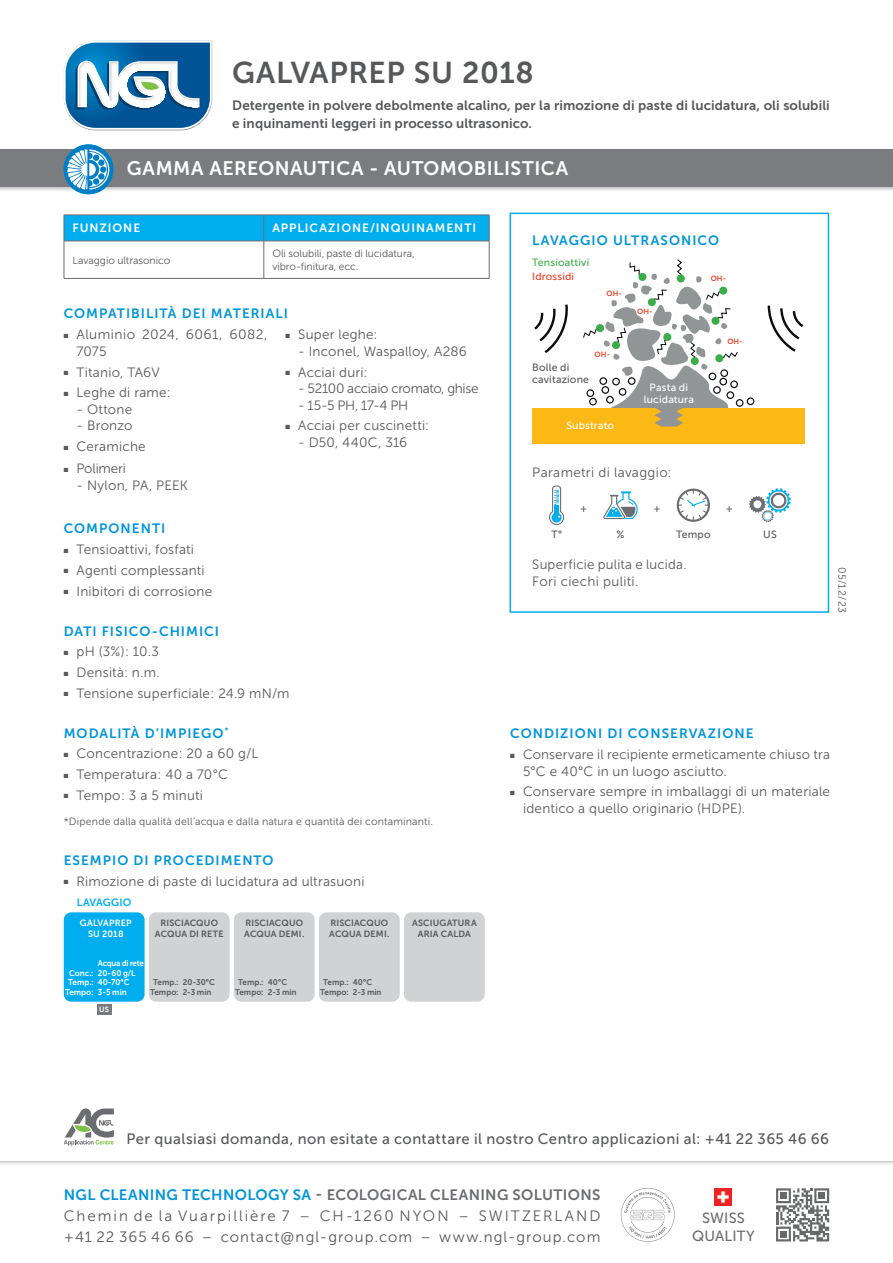
<style>
.page{position:relative;width:893px;height:1263px;background:#fff}
.page>*{position:absolute;margin:0;border:0;box-sizing:border-box;transform-origin:0 0}
.t1{font:30px "Museo Sans 700";letter-spacing:.02em;color:#57585a}
.t2{font:19.5px "Museo Sans 700";letter-spacing:.025em;color:#fff}
.t3{font:15px/21px "Museo Sans 300";letter-spacing:.115em;color:#57585a}
.t4{font:15px "Museo Sans 500";letter-spacing:.03em;color:#57585a}
.t5{font:15px "Museo Sans 700";letter-spacing:.025em;color:#6c6d70}
.t6{font:14.7px/18px "Museo Sans 500";letter-spacing:.01em;color:#6c6d70;text-align:center}
.t7{font:13.5px/16.5px "Museo Sans 300";letter-spacing:.015em;color:#57585a}
.t8{font:13.5px "Museo Sans 700";letter-spacing:.075em;color:#0095d9}
.t9{font:13.5px/18px "Museo Sans 700";letter-spacing:.01em;color:#57585a}
.t10{font:13.5px "Museo Sans 300";letter-spacing:-.025em;color:#57585a}
.t11{font:13.5px "Museo Sans 300";letter-spacing:-.015em;color:#57585a}
.t12{font:12px "Museo Sans 700";letter-spacing:.08em;color:#fff}
.t13{font:10.5px/12.6px "Museo Sans 300";letter-spacing:.005em;color:#57585a}
.t14{font:10.5px/12.6px "Museo Sans 500";letter-spacing:.02em;color:#57585a}
.t15{font:10.5px/12.6px "Museo Sans 500";letter-spacing:.015em;color:#fff;text-align:center}
.t16{font:10.5px "Museo Sans 500";letter-spacing:.02em;color:#40ae49}
.t17{font:10.5px "Museo Sans 500";letter-spacing:.015em;color:#ef3e22}
.t18{font:10.5px "Museo Sans 700";letter-spacing:.015em;color:#00aeef}
.t19{font:9px/10.8px "Museo Sans 700";letter-spacing:.02em;color:#57585a;text-align:center}
.t20{font:9px/10.8px "Museo Sans 700";letter-spacing:.02em;color:#fff;text-align:center}
.t21{font:8.25px/9.9px "Museo Sans 700";color:#57585a;text-align:center}
.t22{font:8.25px/9.9px "Museo Sans 700";letter-spacing:-.03em;color:#fff}
.t23{font:8.25px/9.9px "Museo Sans 700";letter-spacing:-.005em;color:#fff;text-align:center}
.t24{font:7.5px "Museo Sans 700";letter-spacing:.02em;color:#ef3e22}
.t25{font:7.5px "Museo Sans 700";color:#fff}
.s1{color:#0095d9}
.s2{font-family:"Acumin Variable Concept"}
</style>
<div class="page">
<div style="left:0;top:148px;width:893px;height:45px;background:#231f20;opacity:.3"></div>
<div style="left:0;top:149px;width:893px;height:38px;background:#7a7c7f"></div>
<svg style="left:64px;top:1108px;width:50px;height:38px"></svg>
<img style="left:91px;top:130px;width:94px;height:1px">
<svg style="left:64px;top:41px;width:148px;height:89px"></svg>
<svg style="left:776px;top:1188px;width:53px;height:53px"></svg>
<img style="left:715px;top:1188px;width:17px;height:17px">
<svg style="left:621px;top:1188px;width:54px;height:54px"></svg>
<div style="left:64px;top:144px;width:50px;height:50px;background:#007ec5;border-radius:50%"></div>
<svg style="left:67px;top:149px;width:42px;height:41px"></svg>
<div style="left:509px;top:213px;width:320px;height:400px;border:1px solid #00aeef"></div>
<svg style="left:534px;top:304px;width:34px;height:49px"></svg>
<svg style="left:767px;top:305px;width:37px;height:47px"></svg>
<div style="left:747px;top:397px;width:7px;height:8px;border:1px solid #090b0d;border-radius:50%"></div>
<div style="left:736px;top:399px;width:7px;height:8px;border:1px solid #090b0d;border-radius:50%"></div>
<div style="left:533px;top:408px;width:272px;height:35px;background:#fcb814"></div>
<svg style="left:583px;top:259px;width:155px;height:168px"></svg>
<svg style="left:603px;top:491px;width:35px;height:28px"></svg>
<svg style="left:749px;top:488px;width:42px;height:34px"></svg>
<svg style="left:677px;top:489px;width:33px;height:33px"></svg>
<svg style="left:549px;top:485px;width:15px;height:40px"></svg>
<div style="left:64px;top:912px;width:81px;height:90px;background:#00aeef;border-radius:7px"></div>
<div style="left:97px;top:1004px;width:14px;height:10px;background:#787a7d"></div>
<div style="left:149px;top:912px;width:81px;height:90px;background:#d1d2d4;border-radius:7px"></div>
<div style="left:234px;top:912px;width:81px;height:90px;background:#d1d2d4;border-radius:7px"></div>
<div style="left:319px;top:912px;width:81px;height:90px;background:#d1d2d4;border-radius:7px"></div>
<div style="left:404px;top:912px;width:81px;height:90px;background:#d1d2d4;border-radius:7px"></div>
<hr style="left:64px;top:241px;width:200px;height:1px;background:#6c6d70">
<hr style="left:64px;top:241px;width:1px;height:37px;background:#6c6d70">
<hr style="left:264px;top:241px;width:225px;height:1px;background:#6c6d70">
<hr style="left:264px;top:241px;width:1px;height:37px;background:#6c6d70">
<hr style="left:489px;top:241px;width:1px;height:37px;background:#6c6d70">
<hr style="left:64px;top:278px;width:200px;height:1px;background:#6c6d70">
<hr style="left:264px;top:278px;width:225px;height:1px;background:#6c6d70">
<svg style="left:64px;top:215px;width:426px;height:26px;background:#04abe9"></svg>
<h1 class="t1" style="left:232px;top:56px;width:303px">GALVAPREP SU 2018</h1>
<p class="t9" style="left:232px;top:96px;width:599px">Detergente in polvere debolmente alcalino, per la rimozione di paste di lucidatura, oli solubili e inquinamenti leggeri in processo ultrasonico.</p>
<h2 class="t2" style="left:127px;top:158px;width:443px">GAMMA AEREONAUTICA - AUTOMOBILISTICA</h2>
<p class="t12" style="left:72px;top:222px;width:69px">FUNZIONE</p>
<p class="t12" style="left:272px;top:222px;width:205px">APPLICAZIONE/INQUINAMENTI</p>
<p class="t13" style="left:72px;top:254px;width:99px">Lavaggio ultrasonico</p>
<p class="t13" style="left:272px;top:247px;width:144px">Oli solubili, paste di lucidatura, vibro-finitura, ecc.</p>
<p class="t8" style="left:64px;top:306px;width:226px">COMPATIBILITÀ DEI MATERIALI</p>
<p class="t7" style="left:77px;top:326px;width:192px;text-indent:-13px">■ Aluminio 2024, 6061, 6082,<br>7075</p>
<p class="t7" style="left:64px;top:364px;width:98px">■ Titanio, TA6V</p>
<p class="t7" style="left:64px;top:384px;width:108px">■ Leghe di rame:</p>
<p class="t7" style="left:77px;top:401px;width:57px">- Ottone</p>
<p class="t7" style="left:77px;top:417px;width:58px">- Bronzo</p>
<p class="t7" style="left:64px;top:438px;width:83px">■ Ceramiche</p>
<p class="t11" style="left:64px;top:461px;width:64px">■ Polimeri</p>
<p class="t7" style="left:77px;top:477px;width:113px">- Nylon, PA, PEEK</p>
<p class="t7" style="left:285px;top:326px;width:94px">■ Super leghe:</p>
<p class="t7" style="left:298px;top:343px;width:170px">- Inconel, Waspalloy, A286</p>
<p class="t7" style="left:285px;top:364px;width:84px">■ Acciai duri:</p>
<p class="t10" style="left:298px;top:381px;width:182px">- 52100 acciaio cromato, ghise</p>
<p class="t7" style="left:298px;top:397px;width:112px">- 15-5 PH, 17-4 PH</p>
<p class="t7" style="left:285px;top:417px;width:145px">■ Acciai per cuscinetti:</p>
<p class="t7" style="left:298px;top:434px;width:111px">- D50, 440C, 316</p>
<p class="t8" style="left:64px;top:521px;width:103px">COMPONENTI</p>
<p class="t7" style="left:64px;top:541px;width:132px">■ Tensioattivi, fosfati</p>
<p class="t7" style="left:64px;top:562px;width:142px">■ Agenti complessanti</p>
<p class="t7" style="left:64px;top:583px;width:150px">■ Inibitori di corrosione</p>
<p class="t8" style="left:64px;top:623px;width:157px">DATI FISICO-CHIMICI</p>
<p class="t7" style="left:64px;top:643px;width:97px">■ pH (3%) : 10.3</p>
<p class="t7" style="left:64px;top:664px;width:97px">■ Densità: n.m.</p>
<p class="t7" style="left:64px;top:685px;width:227px">■ Tensione superficiale : 24.9 mN/m</p>
<p class="t8" style="left:64px;top:725px;width:166px">MODALITÀ D’IMPIEGO<sup>*</sup></p>
<p class="t7" style="left:64px;top:745px;width:196px">■ Concentrazione : 20 a 60 g/L</p>
<p class="t7" style="left:64px;top:766px;width:166px">■ Temperatura : 40 a 70°C</p>
<p class="t7" style="left:64px;top:787px;width:141px">■ Tempo : 3 a 5 minuti</p>
<p class="t13" style="left:64px;top:815px;width:371px">*Dipende dalla qualità dell’acqua e dalla natura e quantità dei contaminanti.</p>
<p class="t8" style="left:64px;top:853px;width:211px">ESEMPIO DI PROCEDIMENTO</p>
<p class="t7" style="left:64px;top:873px;width:302px">■ Rimozione di paste di lucidatura ad ultrasuoni</p>
<p class="t18" style="left:77px;top:897px;width:56px">LAVAGGIO</p>
<p class="t20" style="left:80px;top:918px;width:53px">GALVAPREP<br>SU 2018</p>
<p class="t19" style="left:155px;top:918px;width:70px">RISCIACQUO<br>ACQUA DI RETE</p>
<p class="t23" style="left:65px;top:968px;width:30px">Conc. :<br>Temp. :<br>Tempo:</p>
<p class="t22" style="left:98px;top:958px;width:48px">Acqua di rete<br>20-60 g/L<br>40-70°C<br>3-5 min</p>
<p class="t21" style="left:150px;top:978px;width:30px">Temp. :<br>Tempo:</p>
<p class="t21" style="left:183px;top:978px;width:34px;text-align:left">20-30°C<br>2-3 min</p>
<p class="t25" style="left:99px;top:1005px;width:11px">US</p>
<p class="t19" style="left:244px;top:918px;width:62px;text-align:left">RISCIACQUO<br>ACQUA DEMI.</p>
<p class="t21" style="left:235px;top:978px;width:30px">Temp. :<br>Tempo:</p>
<p class="t21" style="left:268px;top:978px;width:30px;text-align:left">40°C<br>2-3 min</p>
<p class="t19" style="left:329px;top:918px;width:62px;text-align:left">RISCIACQUO<br>ACQUA DEMI.</p>
<p class="t21" style="left:320px;top:978px;width:30px">Temp. :<br>Tempo:</p>
<p class="t21" style="left:353px;top:978px;width:30px;text-align:left">40°C<br>2-3 min</p>
<p class="t19" style="left:412px;top:918px;width:66px">ASCIUGATURA<br>ARIA CALDA</p>
<p class="t8" style="left:532px;top:233px;width:189px">LAVAGGIO ULTRASONICO</p>
<p class="t16" style="left:532px;top:256px;width:59px">Tensioattivi</p>
<p class="t17" style="left:532px;top:271px;width:44px">Idrossidi</p>
<p class="t24" style="left:711px;top:274px;width:17px">OH-</p>
<p class="t24" style="left:637px;top:308px;width:17px">OH-</p>
<p class="t24" style="left:606px;top:290px;width:17px">OH-</p>
<p class="t24" style="left:595px;top:350px;width:17px">OH-</p>
<p class="t14" style="left:532px;top:361px;width:58px">Bolle di cavitazione</p>
<p class="t15" style="left:644px;top:381px;width:52px">Pasta di lucidatura</p>
<p class="t15" style="left:566px;top:419px;width:49px">Substrato</p>
<p class="t7" style="left:532px;top:464px;width:141px">Parametri di lavaggio:</p>
<p class="t24" style="left:727px;top:338px;width:17px">OH-</p>
<p class="t14" style="left:580px;top:502px;width:9px">+</p>
<p class="t14" style="left:654px;top:502px;width:9px">+</p>
<p class="t14" style="left:726px;top:502px;width:9px">+</p>
<p class="t14" style="left:551px;top:528px;width:12px">T°</p>
<p class="t14" style="left:616px;top:528px;width:9px">%</p>
<p class="t14" style="left:676px;top:528px;width:36px">Tempo</p>
<p class="t14" style="left:763px;top:528px;width:15px">US</p>
<p class="t7" style="left:532px;top:556px;width:156px">Superficie pulita e lucida.<br>Fori ciechi puliti.</p>
<p class="t13" style="left:848px;top:567px;width:47px;rotate:90deg">05/12/23</p>
<p class="t8" style="left:510px;top:726px;width:245px">CONDIZIONI DI CONSERVAZIONE</p>
<p class="t7" style="left:523px;top:746px;width:308px;text-indent:-13px">■ Conservare il recipiente ermeticamente chiuso tra<br>5°C e 40°C in un luogo asciutto.</p>
<p class="t7" style="left:523px;top:783px;width:308px;text-indent:-13px">■ Conservare sempre in imballaggi di un materiale identico a quello originario (HDPE).</p>
<p class="t4" style="left:126px;top:1131px;width:704px">Per qualsiasi domanda, non esitate a contattare il nostro Centro applicazioni al: +41 22 365 46 66</p>
<p class="t5" style="left:64px;top:1186px;width:538px"><span class="s1">NGL CLEANING TECHNOLOGY SA</span> - ECOLOGICAL CLEANING SOLUTIONS</p>
<p class="t3" style="left:64px;top:1205px;width:538px">Chemin de la Vuarpillière 7 – CH-1260 NYON – SWITZERLAND +41 22 365 46 66 – contact<span class="s2">@</span>ngl-group.com – www.ngl-group.com</p>
<p class="t6" style="left:692px;top:1209px;width:64px">SWISS<br>QUALITY</p>
</div>
